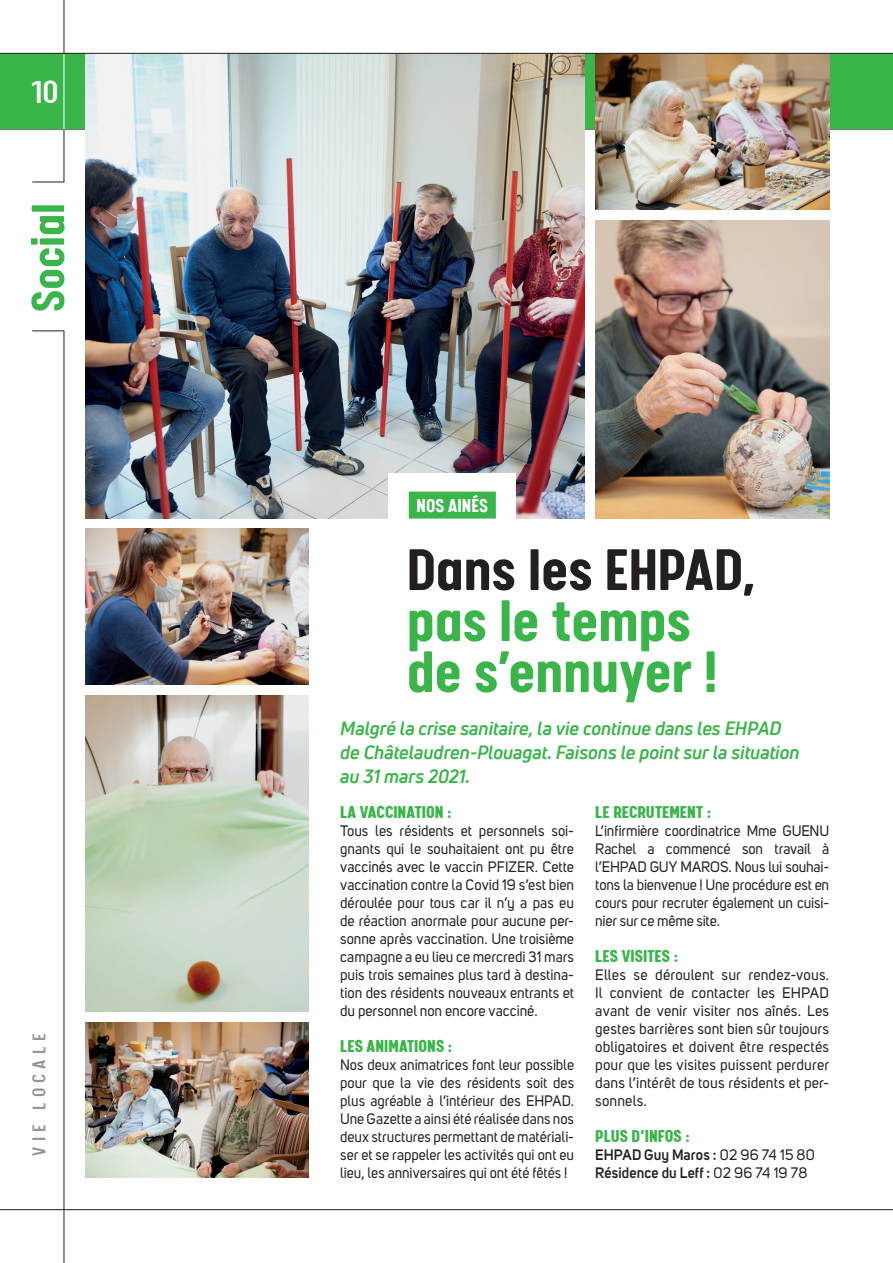
<style>
.page{position:relative;width:893px;height:1263px;background:#fff}
.page>*{position:absolute;margin:0;border:0;box-sizing:border-box;transform-origin:0 0}
.t1{font:700 66px/51px "Calps";letter-spacing:-.005em;color:#3ab54a}
.t2{font:700 66px "Calps";letter-spacing:-.005em;color:#231f20}
.t3{font:700 52.5px "Calps";letter-spacing:-.005em;color:#3ab54a}
.t4{font:500 36px "Calps";color:#fff}
.t5{font:500 21px "Calps";letter-spacing:.25em;color:#939598}
.t6{font:700 21px "Calps";color:#fff}
.t7{font:900 19.5px "Calps";letter-spacing:.005em;color:#3ab54a}
.t8{font:italic 700 18.75px/24px "Uni Neue";color:#3ab54a}
.t9{font:15px/18px "Uni Sans";color:#231f20;text-align:justify}
.t10{font:600 15px/18px "Uni Sans";letter-spacing:.005em;color:#231f20}
.s1{font-weight:400}
</style>
<div class="page">
<hr style="left:0;top:129px;width:893px;height:1px;background:#231f20">
<div style="left:0;top:54px;width:893px;height:75px;background:#3ab54a"></div>
<hr style="left:32px;top:331px;width:32px;height:1px;background:#231f20">
<hr style="left:64px;top:331px;width:1px;height:932px;background:#231f20">
<img style="left:85px;top:54px;width:500px;height:464px">
<img style="left:85px;top:1022px;width:223px;height:156px">
<img style="left:85px;top:695px;width:223px;height:316px">
<img style="left:85px;top:529px;width:223px;height:156px">
<img style="left:595px;top:220px;width:234px;height:298px">
<img style="left:595px;top:54px;width:234px;height:155px">
<div style="left:389px;top:473px;width:127px;height:203px;background:#fff"></div>
<div style="left:409px;top:492px;width:87px;height:27px;background:#3ab54a"></div>
<hr style="left:0;top:1209px;width:893px;height:1px;background:#231f20">
<hr style="left:64px;top:54px;width:1px;height:76px;background:#fff">
<hr style="left:32px;top:182px;width:32px;height:1px;background:#231f20">
<hr style="left:64px;top:129px;width:1px;height:53px;background:#231f20">
<hr style="left:64px;top:0;width:1px;height:54px;background:#231f20">
<hr style="left:0;top:53px;width:893px;height:1px;background:#231f20">
<h3 class="t4" style="left:32px;top:71px;width:28px">10</h3>
<h2 class="t3" style="left:17px;top:312px;width:111px;rotate:-90deg">Social</h2>
<h3 class="t5" style="left:27px;top:1156px;width:124px;rotate:-90deg">VIE LOCALE</h3>
<h3 class="t6" style="left:417px;top:493px;width:73px">NOS AINÉS</h3>
<h1 class="t2" style="left:407px;top:530px;width:351px">Dans les EHPAD,</h1>
<h1 class="t1" style="left:407px;top:592px;width:312px">pas le temps de s’ennuyer !</h1>
<p class="t8" style="left:340px;top:716px;width:461px">Malgré la crise sanitaire, la vie continue dans les EHPAD de Châtelaudren-Plouagat. Faisons le point sur la situation au 31 mars 2021.</p>
<h3 class="t7" style="left:340px;top:800px;width:113px">LA VACCINATION :</h3>
<p class="t9" style="left:340px;top:822px;width:235px">Tous les résidents et personnels soi&shy;gnants qui le souhaitaient ont pu être vaccinés avec le vaccin PFIZER. Cette vaccination contre la Covid 19 s’est bien déroulée pour tous car il n’y a pas eu de réaction anormale pour aucune per&shy;sonne après vaccination. Une troisième campagne a eu lieu ce mercredi 31 mars puis trois semaines plus tard à destina&shy;tion des résidents nouveaux entrants et du personnel non encore vacciné.</p>
<h3 class="t7" style="left:340px;top:1034px;width:113px">LES ANIMATIONS :</h3>
<p class="t9" style="left:340px;top:1056px;width:235px">Nos deux animatrices font leur possible pour que la vie des résidents soit des plus agréable à l’intérieur des EHPAD.<br>Une Gazette a ainsi été réalisée dans nos deux structures permettant de matériali&shy;ser et se rappeler les activités qui ont eu lieu, les anniversaires qui ont été fêtés !</p>
<h3 class="t7" style="left:595px;top:800px;width:117px">LE RECRUTEMENT :</h3>
<p class="t9" style="left:595px;top:822px;width:235px">L’infirmière coordinatrice Mme GUENU Rachel a commencé son travail à l’EHPAD GUY MAROS. Nous lui souhai&shy;tons la bienvenue ! Une procédure est en cours pour recruter également un cuisi&shy;nier sur ce même site.</p>
<h3 class="t7" style="left:595px;top:944px;width:84px">LES VISITES :</h3>
<p class="t9" style="left:595px;top:966px;width:235px">Elles se déroulent sur rendez-vous.<br>Il convient de contacter les EHPAD avant de venir visiter nos aînés. Les gestes barrières sont bien sûr toujours obligatoires et doivent être respectés pour que les visites puissent perdurer dans l’intérêt de tous résidents et per&shy;sonnels.</p>
<h3 class="t7" style="left:595px;top:1124px;width:96px">PLUS D’INFOS :</h3>
<p class="t10" style="left:595px;top:1145px;width:221px">EHPAD Guy Maros : <span class="s1">02 96 74 15 80<br></span>Résidence du Leff : <span class="s1">02 96 74 19 78</span></p>
</div>
